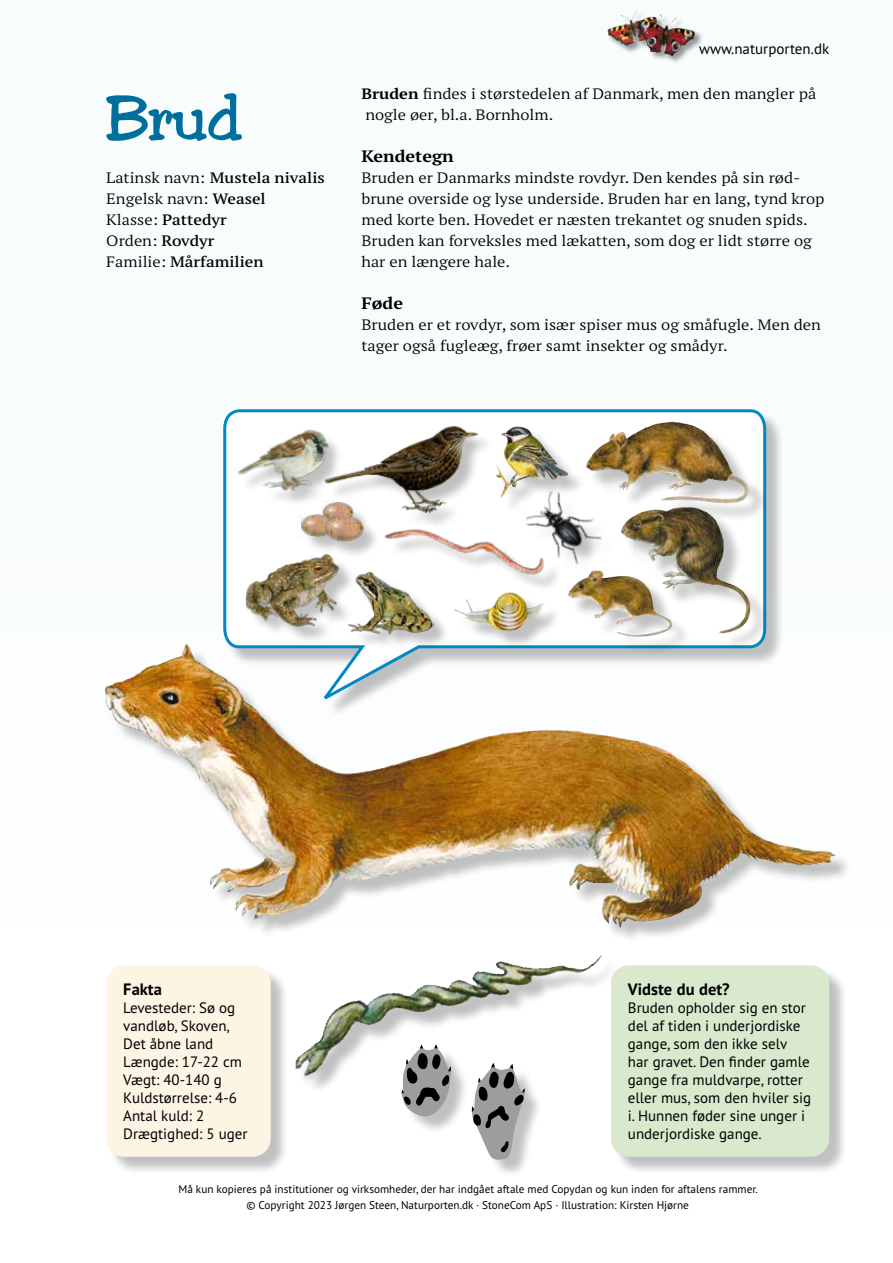
<style>
.page{position:relative;width:893px;height:1263px;background:#f8fcfd}
.page>*{position:absolute;margin:0;border:0;box-sizing:border-box;transform-origin:0 0}
.t1{font:60px "Toledo";color:#006f9e}
.t2{font:700 16.5px "PT Sans Pro";color:#000}
.t3{font:700 expanded 16.5px "PT Serif Pro";color:#000}
.t4{font:expanded 15px/21px "PT Serif Pro";color:#000}
.t5{font:15px/18px "PT Sans Pro";color:#000}
.t6{font:11.25px/16.5px "PT Sans Pro";color:#000;text-align:center}
.s1{font-weight:600}
.s2{font-weight:700}
</style>
<div class="page">
<div style="left:608px;top:11px;width:96px;height:54px;background:#000;opacity:.4"></div>
<img style="left:607px;top:11px;width:58px;height:42px">
<div style="left:108px;top:647px;width:745px;height:298px;background:#000;opacity:.25"></div>
<img style="left:105px;top:645px;width:81px;height:65px">
<div style="left:109px;top:967px;width:180px;height:208px;background:#000;opacity:.25"></div>
<div style="left:106px;top:965px;width:165px;height:192px;background:#fcf5e4;border-radius:18px"></div>
<div style="left:613px;top:967px;width:235px;height:208px;background:#000;opacity:.25"></div>
<div style="left:611px;top:965px;width:218px;height:192px;background:#dae8ce;border-radius:18px"></div>
<div style="left:404px;top:1048px;width:139px;height:130px;background:#000;opacity:.25"></div>
<svg style="left:402px;top:1094px;width:49px;height:27px"></svg>
<svg style="left:471px;top:1094px;width:54px;height:66px;background:#9f9f9f"></svg>
<div style="left:298px;top:958px;width:322px;height:136px;background:#000;opacity:.25"></div>
<img style="left:477px;top:956px;width:124px;height:18px">
<div style="left:225px;top:412px;width:560px;height:305px;background:#000;opacity:.25"></div>
<svg style="left:222px;top:409px;width:546px;height:298px"></svg>
<div style="left:389px;top:533px;width:173px;height:60px;background:#000;opacity:.25"></div>
<img style="left:378px;top:516px;width:152px;height:65px">
<div style="left:458px;top:595px;width:105px;height:54px;background:#000;opacity:.25"></div>
<img style="left:494px;top:592px;width:16px;height:13px">
<div style="left:530px;top:495px;width:89px;height:86px;background:#000;opacity:.25"></div>
<img style="left:521px;top:483px;width:89px;height:89px">
<div style="left:328px;top:429px;width:166px;height:101px;background:#000;opacity:.25"></div>
<img style="left:322px;top:423px;width:157px;height:91px">
<div style="left:352px;top:575px;width:98px;height:76px;background:#000;opacity:.25"></div>
<img style="left:357px;top:570px;width:77px;height:65px">
<div style="left:304px;top:506px;width:77px;height:53px;background:#000;opacity:.25"></div>
<img style="left:321px;top:501px;width:34px;height:12px">
<img style="left:299px;top:512px;width:38px;height:27px">
<img style="left:324px;top:513px;width:42px;height:30px">
<div style="left:623px;top:509px;width:146px;height:143px;background:#000;opacity:.25"></div>
<div style="left:240px;top:433px;width:105px;height:75px;background:#000;opacity:.25"></div>
<img style="left:233px;top:425px;width:99px;height:73px">
<div style="left:249px;top:558px;width:108px;height:86px;background:#000;opacity:.25"></div>
<img style="left:243px;top:552px;width:98px;height:75px">
<div style="left:568px;top:573px;width:123px;height:82px;background:#000;opacity:.25"></div>
<img style="left:569px;top:570px;width:26px;height:21px">
<div style="left:588px;top:424px;width:180px;height:98px;background:#000;opacity:.25"></div>
<img style="left:638px;top:422px;width:34px;height:10px">
<div style="left:498px;top:429px;width:88px;height:86px;background:#000;opacity:.25"></div>
<img style="left:501px;top:426px;width:16px;height:32px">
<h1 class="t1" style="left:106px;top:81px;width:137px">Brud</h1>
<p class="t4" style="left:106px;top:166px;width:220px">Latinsk navn: <span class="s1">Mustela nivalis<br></span>Engelsk navn: <span class="s1">Weasel<br></span>Klasse: <span class="s1">Pattedyr<br></span>Orden: <span class="s1">Rovdyr<br></span>Familie: <span class="s1">Mårfamilien</span></p>
<p class="t5" style="left:699px;top:39px;width:132px">www.naturporten.dk</p>
<p class="t4" style="left:361px;top:82px;width:456px"><span class="s2">Bruden</span> findes i størstedelen af Danmark, men den mangler på nogle øer, bl.a. Bornholm.</p>
<p class="t3" style="left:361px;top:145px;width:94px">Kendetegn</p>
<p class="t4" style="left:361px;top:166px;width:465px">Bruden er Danmarks mindste rovdyr. Den kendes på sin rød&shy;brune overside og lyse underside. Bruden har en lang, tynd krop med korte ben. Hovedet er næsten trekantet og snuden spids.<br>Bruden kan forveksles med lækatten, som dog er lidt større og har en længere hale.</p>
<p class="t3" style="left:361px;top:292px;width:43px">Føde</p>
<p class="t4" style="left:361px;top:313px;width:461px">Bruden er et rovdyr, som især spiser mus og småfugle. Men den tager også fugleæg, frøer samt insekter og smådyr.</p>
<p class="t2" style="left:123px;top:978px;width:40px">Fakta</p>
<p class="t5" style="left:123px;top:998px;width:126px">Levesteder: Sø og vandløb, Skoven,<br>Det åbne land<br>Længde: 17-22 cm<br>Vægt: 40-140 g<br>Kuldstørrelse: 4-6<br>Antal kuld: 2<br>Drægtighed: 5 uger</p>
<p class="t2" style="left:628px;top:978px;width:103px">Vidste du det?</p>
<p class="t5" style="left:628px;top:998px;width:185px">Bruden opholder sig en stor del af tiden i underjordiske gange, som den ikke selv har gravet. Den finder gamle gange fra muldvarpe, rotter eller mus, som den hviler sig i. Hunnen føder sine unger i underjordiske gange.</p>
<p class="t6" style="left:178px;top:1180px;width:581px">Må kun kopieres på institutioner og virksomheder, der har indgået aftale med Copydan og kun inden for aftalens rammer. © Copyright 2023 Jørgen Steen, Naturporten.dk · StoneCom ApS · Illustration: Kirsten Hjørne</p>
</div>
